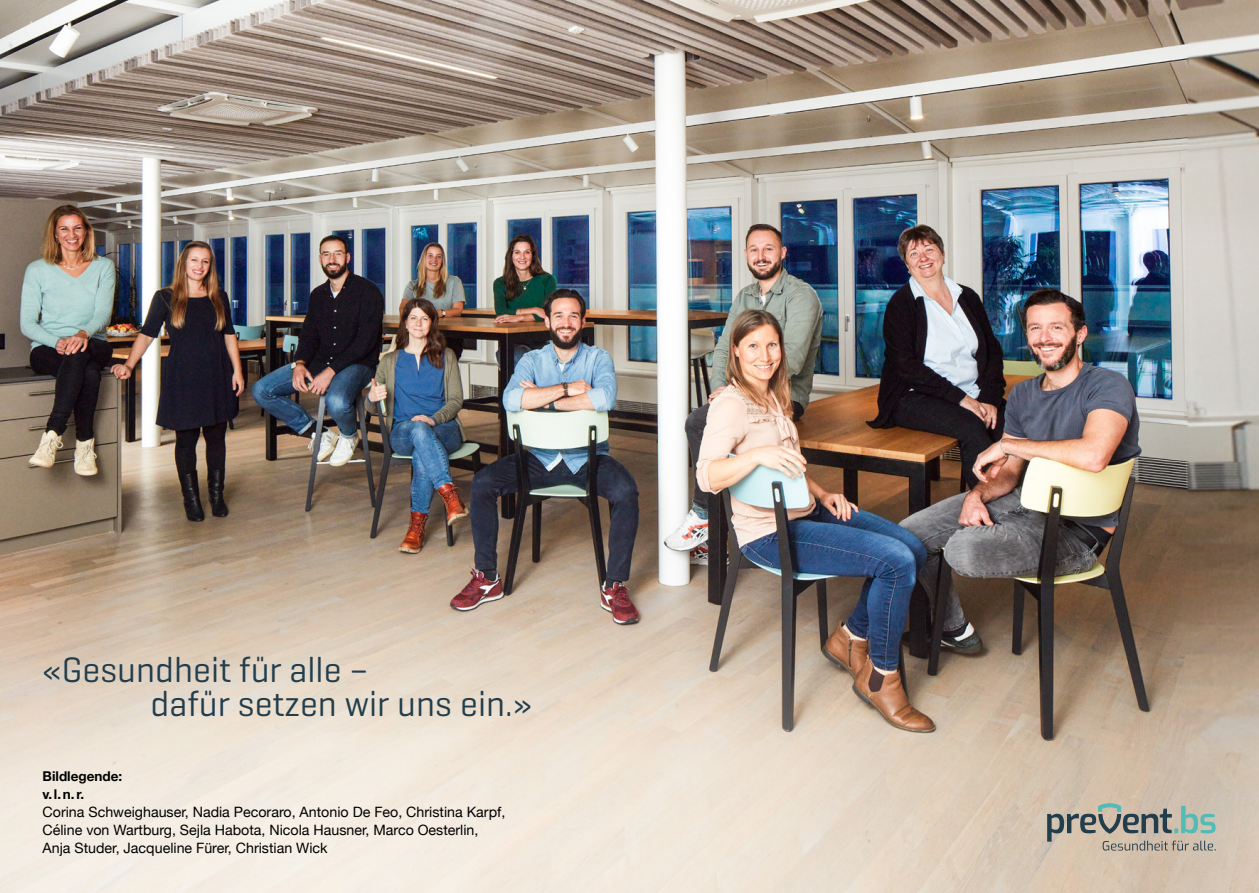
<style>
.page{position:relative;width:1259px;height:893px;background:#fff}
.page>*{position:absolute;margin:0;border:0;box-sizing:border-box;transform-origin:0 0}
.t1{font:36px "Geogrotesque";color:#223d4c}
.t2{font:14.25px "Helvetica Neue";color:#000}
.t3{font:700 13.5px/18px "Helvetica Neue";color:#000}
</style>
<div class="page">
<img style="left:0;top:0;width:1259px;height:893px">
<svg style="left:1047px;top:803px;width:168px;height:47px;background:#a7a79b"></svg>
<p class="t1" style="left:43px;top:647px;width:327px">«Gesundheit für alle –</p>
<p class="t1" style="left:151px;top:681px;width:383px">dafür setzen wir uns ein.»</p>
<p class="t3" style="left:43px;top:767px;width:81px">Bildlegende: v.l.n.r.</p>
<p class="t2" style="left:43px;top:801px;width:464px">Corina Schweighauser, Nadia Pecoraro, Antonio De Feo, Christina Karpf,</p>
<p class="t2" style="left:43px;top:819px;width:437px">Céline von Wartburg, Sejla Habota, Nicola Hausner, Marco Oesterlin,</p>
<p class="t2" style="left:43px;top:837px;width:287px">Anja Studer, Jacqueline Fürer, Christian Wick</p>
</div>
